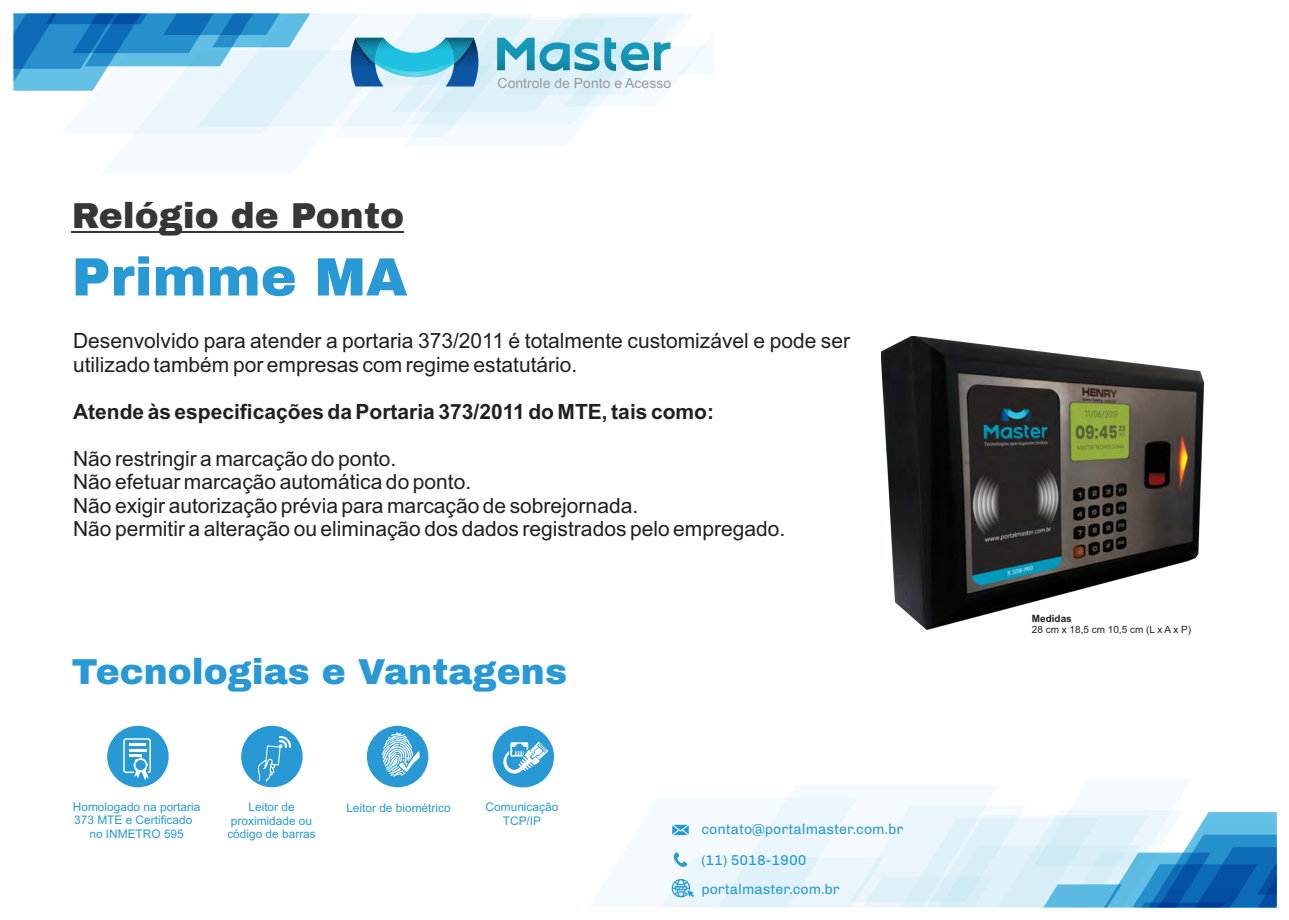
<style>
.page{position:relative;width:1289px;height:920px;background:#fff}
.page>*{position:absolute;margin:0;border:0;box-sizing:border-box;transform-origin:0 0}
.t1{font:900 54px "Archivo";color:#2899d5}
.t2{font:900 36px "Archivo";color:#2899d5}
.t3{font:900 36px "Archivo";color:#373535}
.t4{font:21px/23.4px "Arial";color:#231f20}
.t5{font:700 21px "Arial";color:#231f20}
.t6{font:14.25px/29.8px "Chivo";color:#2899d5}
.t7{font:13.95px "Arial";color:#989a9c}
.t8{font:11.85px/13.2px "Arial";color:#2899d5;text-align:center}
.t9{font:9.9px "Arial";color:#231f20}
.t10{font:700 9.9px "Arial";color:#231f20}
</style>
<div class="page">
<svg style="left:13px;top:13px;width:700px;height:161px"></svg>
<svg style="left:590px;top:779px;width:686px;height:128px"></svg>
<hr style="left:72px;top:231px;width:332px;height:2px;background:#373535">
<div style="left:241px;top:725px;width:62px;height:62px;background:#2899d5;border-radius:50%"></div>
<div style="left:107px;top:725px;width:62px;height:62px;background:#2899d5;border-radius:50%"></div>
<div style="left:367px;top:725px;width:61px;height:62px;background:#2899d5;border-radius:50%"></div>
<svg style="left:123px;top:738px;width:28px;height:42px"></svg>
<div style="left:492px;top:726px;width:62px;height:61px;background:#2899d5;border-radius:50%"></div>
<svg style="left:258px;top:736px;width:33px;height:46px"></svg>
<svg style="left:382px;top:732px;width:38px;height:45px"></svg>
<svg style="left:503px;top:741px;width:45px;height:32px"></svg>
<img style="left:881px;top:336px;width:324px;height:293px">
<h2 class="t3" style="left:72px;top:196px;width:334px">Relógio de Ponto</h2>
<h1 class="t1" style="left:72px;top:248px;width:337px">Primme MA</h1>
<p class="t7" style="left:497px;top:78px;width:175px">Controle de Ponto e Acesso</p>
<p class="t4" style="left:73px;top:331px;width:778px">Desenvolvido para atender a portaria 373/2011 é totalmente customizável e pode ser utilizado também por empresas com regime estatutário.</p>
<p class="t5" style="left:73px;top:403px;width:642px">Atende às especificações da Portaria 373/2011 do MTE, tais como:</p>
<p class="t4" style="left:73px;top:448px;width:714px">Não restringir a marcação do ponto.<br>Não efetuar marcação automática do ponto.<br>Não exigir autorização prévia para marcação de sobrejornada.<br>Não permitir a alteração ou eliminação dos dados registrados pelo empregado.</p>
<h2 class="t2" style="left:72px;top:652px;width:496px">Tecnologias e Vantagens</h2>
<p class="t8" style="left:73px;top:801px;width:129px">Homologado na portaria<br>373 MTE e Certificado no INMETRO 595</p>
<p class="t8" style="left:485px;top:801px;width:74px">Comunicação<br>TCP/IP</p>
<p class="t8" style="left:227px;top:801px;width:90px">Leitor de proximidade ou código de barras</p>
<p class="t8" style="left:346px;top:802px;width:106px">Leitor de biométrico</p>
<p class="t6" style="left:701px;top:814px;width:203px">contato@portalmaster.com.br (11) 5018-1900 portalmaster.com.br</p>
<p class="t10" style="left:1032px;top:614px;width:41px">Medidas</p>
<p class="t9" style="left:1032px;top:625px;width:161px">28 cm x 18,5 cm 10,5 cm (L x A x P)</p>
</div>
